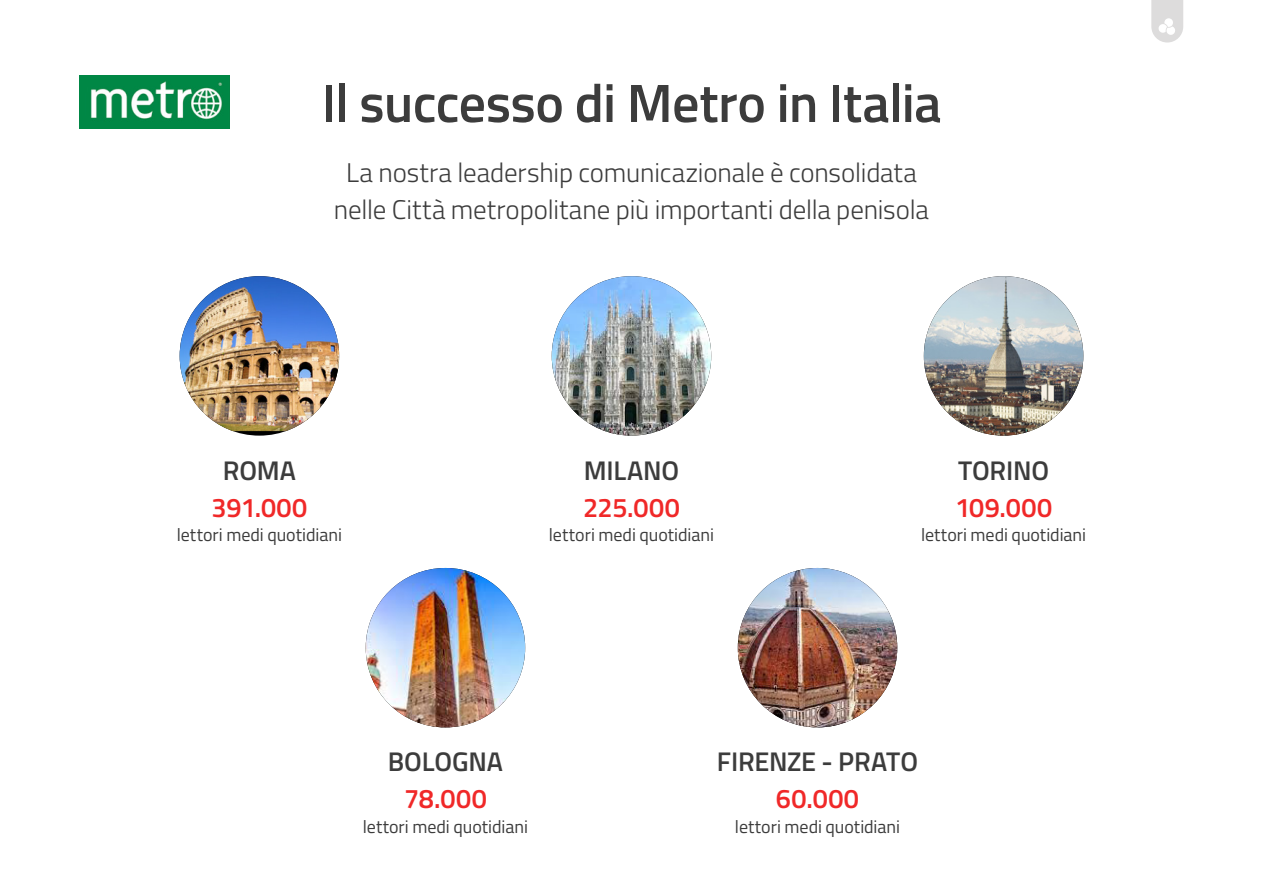
<style>
.page{position:relative;width:1263px;height:893px;background:#fff}
.page>*{position:absolute;margin:0;border:0;box-sizing:border-box;transform-origin:0 0}
.t1{font:600 54px "Titillium Web";letter-spacing:-.01em;color:#3c3c3c}
.t2{font:300 27px/37.2px "Titillium Web";letter-spacing:-.005em;color:#3c3c3c;text-align:center}
.t3{font:600 27px "Titillium Web";letter-spacing:-.005em;color:#3c3c3c}
.t4{font:600 27px "Titillium Web";letter-spacing:.02em;color:#f02828}
.t5{font:18px "Titillium Web";letter-spacing:-.005em;color:#3c3c3c}
</style>
<div class="page">
<svg style="left:1151px;top:0;width:32px;height:43px"></svg>
<img style="left:80px;top:75px;width:150px;height:54px">
<img style="left:180px;top:276px;width:159px;height:155px">
<img style="left:552px;top:276px;width:159px;height:160px;border-radius:80px">
<img style="left:924px;top:276px;width:159px;height:160px;border-radius:80px">
<img style="left:366px;top:568px;width:159px;height:159px;border-radius:80px">
<img style="left:738px;top:568px;width:159px;height:159px;border-radius:80px">
<h1 class="t1" style="left:321px;top:63px;width:622px">Il successo di Metro in Italia</h1>
<h2 class="t2" style="left:334px;top:153px;width:596px">La nostra leadership comunicazionale è consolidata nelle Città metropolitane più importanti della penisola</h2>
<h2 class="t3" style="left:223px;top:450px;width:75px">ROMA</h2>
<h2 class="t4" style="left:211px;top:487px;width:97px">391.000</h2>
<p class="t5" style="left:177px;top:522px;width:167px">lettori medi quotidiani</p>
<h2 class="t3" style="left:584px;top:450px;width:97px">MILANO</h2>
<h2 class="t4" style="left:583px;top:487px;width:98px">225.000</h2>
<p class="t5" style="left:549px;top:522px;width:167px">lettori medi quotidiani</p>
<h2 class="t3" style="left:958px;top:450px;width:93px">TORINO</h2>
<h2 class="t4" style="left:955px;top:487px;width:99px">109.000</h2>
<p class="t5" style="left:921px;top:522px;width:167px">lettori medi quotidiani</p>
<h2 class="t3" style="left:388px;top:742px;width:117px">BOLOGNA</h2>
<h2 class="t4" style="left:404px;top:779px;width:84px">78.000</h2>
<p class="t5" style="left:363px;top:814px;width:167px">lettori medi quotidiani</p>
<h2 class="t3" style="left:717px;top:742px;width:203px">FIRENZE - PRATO</h2>
<h2 class="t4" style="left:776px;top:779px;width:85px">60.000</h2>
<p class="t5" style="left:735px;top:814px;width:167px">lettori medi quotidiani</p>
</div>
